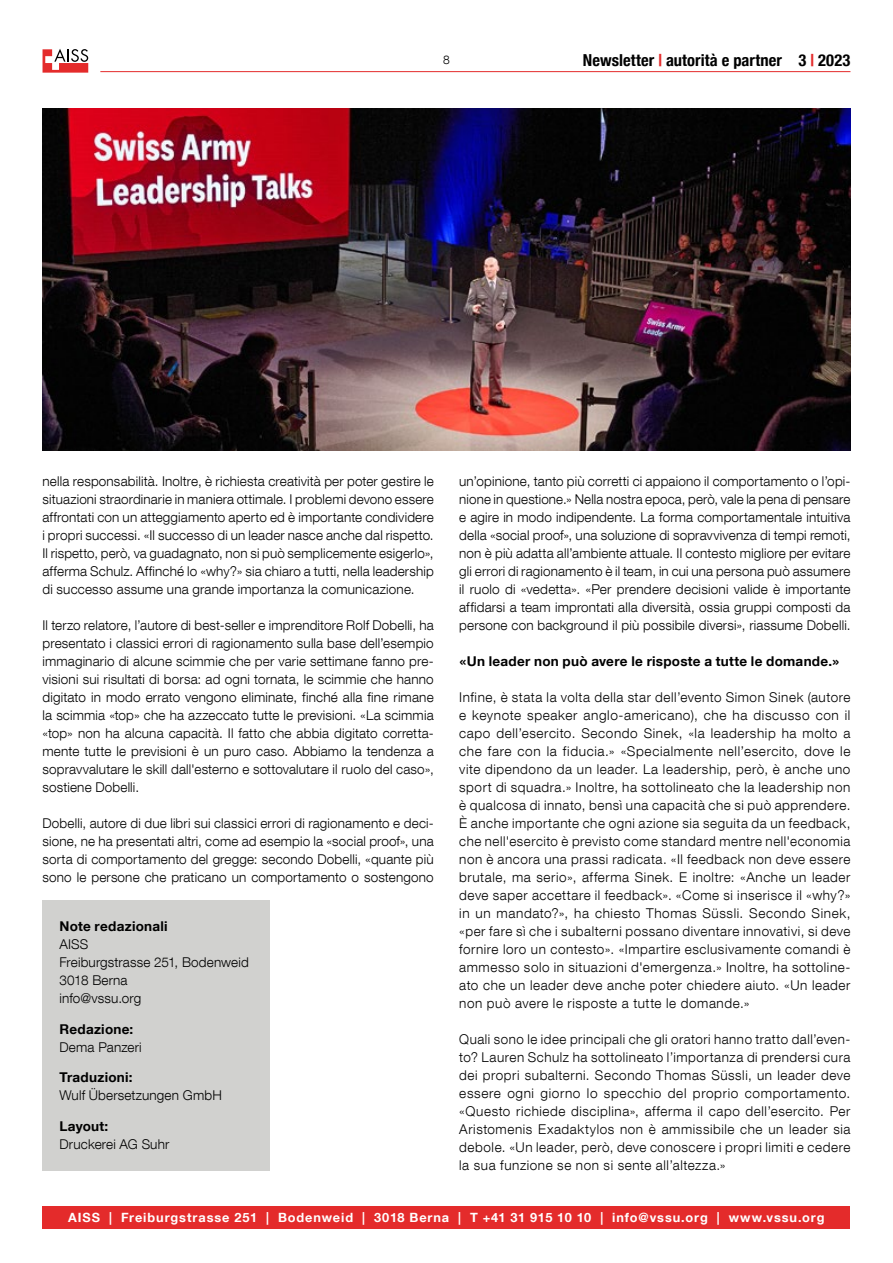
<style>
.page{position:relative;width:893px;height:1263px;background:#fff}
.page>*{position:absolute;margin:0;border:0;box-sizing:border-box;transform-origin:0 0}
.t1{font:700 condensed 16.5px "Helvetica Neue";letter-spacing:.005em;color:#000}
.Grundtext_D{font:300 13.5px/18px "Helvetica Neue LT Com";letter-spacing:.01em;color:#000;text-align:justify}
.Grundtext_D-2{font:700 13.5px "Helvetica Neue LT Com";letter-spacing:.02em;color:#000}
.Untertitel{font:700 13.5px "Helvetica Neue LT Com";letter-spacing:.02em;color:#000}
.t2{font:700 12.75px "Helvetica Neue LT Com";letter-spacing:.07em;color:#fff}
.t3{font:300 12px "Helvetica Neue LT Com";color:#000}
.s1{color:#e42b2b}
.s2{font-family:"Familiar Pro"}
</style>
<div class="page">
<div style="left:43px;top:1206px;width:807px;height:23px;background:#e42b2b"></div>
<svg style="left:43px;top:49px;width:45px;height:23px"></svg>
<hr style="left:100px;top:71px;width:750px;height:1px;background:#e42b2b">
<div style="left:43px;top:900px;width:227px;height:270px;background:#d1d1cf"></div>
<img style="left:43px;top:109px;width:807px;height:341px">
<p class="t3" style="left:443px;top:52px;width:8px">8</p>
<p class="t1" style="left:583px;top:46px;width:269px">Newsletter <span class="s1">|</span> autorità e partner 3 <span class="s1">|</span> 2023</p>
<p class="Grundtext_D" style="left:43px;top:472px;width:393px">nella responsabilità. Inoltre, è richiesta creatività per poter gestire le situazioni straordinarie in maniera ottimale. I problemi devono essere affrontati con un atteggiamento aperto ed è importante condividere i propri successi. «Il successo di un leader nasce anche dal rispetto.<br>Il rispetto, però, va guadagnato, non si può semplicemente esigerlo», afferma Schulz. Affinché lo «why?» sia chiaro a tutti, nella leadership di successo assume una grande importanza la comunicazione.</p>
<p class="Grundtext_D" style="left:43px;top:616px;width:393px">Il terzo relatore, l’autore di best-seller e imprenditore Rolf Dobelli, ha presentato i classici errori di ragionamento sulla base dell’esempio immaginario di alcune scimmie che per varie settimane fanno pre&shy;visioni sui risultati di borsa: ad ogni tornata, le scimmie che hanno digitato in modo errato vengono eliminate, finché alla fine rimane la scimmia «top» che ha azzeccato tutte le previsioni. «La scimmia «top» non ha alcuna capacità. Il fatto che abbia digitato corretta&shy;mente tutte le previsioni è un puro caso. Abbiamo la tendenza a sopravvalutare le skill dall'esterno e sottovalutare il ruolo del caso», sostiene Dobelli.</p>
<p class="Grundtext_D" style="left:43px;top:814px;width:393px">Dobelli, autore di due libri sui classici errori di ragionamento e deci&shy;sione, ne ha presentati altri, come ad esempio la «social proof», una sorta di comportamento del gregge: secondo Dobelli, «quante più sono le persone che praticano un comportamento o sostengono</p>
<p class="Untertitel" style="left:60px;top:917px;width:110px">Note redazionali</p>
<p class="Grundtext_D" style="left:60px;top:935px;width:191px;text-align:left">AISS<br>Freiburgstrasse 251, Bodenweid<br>3018 Berna<br>info@vssu.org</p>
<p class="Untertitel" style="left:60px;top:1020px;width:75px">Redazione:</p>
<p class="Grundtext_D" style="left:60px;top:1037px;width:84px">Dema Panzeri</p>
<p class="Untertitel" style="left:60px;top:1069px;width:75px">Traduzioni:</p>
<p class="Grundtext_D" style="left:60px;top:1086px;width:164px">Wulf Übersetzungen GmbH</p>
<p class="Untertitel" style="left:60px;top:1118px;width:50px">Layout:</p>
<p class="Grundtext_D" style="left:60px;top:1135px;width:111px">Druckerei AG Suhr</p>
<p class="Grundtext_D" style="left:459px;top:472px;width:393px">un’opinione, tanto più corretti ci appaiono il comportamento o l’opi&shy;nione in questione.» Nella nostra epoca, però, vale la pena di pensare e agire in modo indipendente. La forma comportamentale intuitiva della «social proof», una soluzione di sopravvivenza di tempi remoti, non è più adatta all’ambiente attuale. Il contesto migliore per evitare gli errori di ragionamento è il team, in cui una persona può assumere il ruolo di «vedetta». «Per prendere decisioni valide è importante affidarsi a team improntati alla diversità, ossia gruppi composti da persone con background il più possibile diversi», riassume Dobelli.</p>
<p class="Grundtext_D-2" style="left:459px;top:653px;width:382px"><span class="s2">«</span>Un leader non può avere le risposte a tutte le domande.<span class="s2">»</span></p>
<p class="Grundtext_D" style="left:459px;top:688px;width:393px">Infine, è stata la volta della star dell’evento Simon Sinek (autore e keynote speaker anglo-americano), che ha discusso con il capo dell’esercito. Secondo Sinek, «la leadership ha molto a che fare con la fiducia.» «Specialmente nell’esercito, dove le vite dipendono da un leader. La leadership, però, è anche uno sport di squadra.» Inoltre, ha sottolineato che la leadership non è qualcosa di innato, bensì una capacità che si può apprendere.<br>È anche importante che ogni azione sia seguita da un feedback, che nell'esercito è previsto come standard mentre nell'economia non è ancora una prassi radicata. «Il feedback non deve essere brutale, ma serio», afferma Sinek. E inoltre: «Anche un leader deve saper accettare il feedback». «Come si inserisce il «why?» in un mandato?», ha chiesto Thomas Süssli. Secondo Sinek, «per fare sì che i subalterni possano diventare innovativi, si deve fornire loro un contesto». «Impartire esclusivamente comandi è ammesso solo in situazioni d'emergenza.» Inoltre, ha sottoline&shy;ato che un leader deve anche poter chiedere aiuto. «Un leader non può avere le risposte a tutte le domande.»</p>
<p class="Grundtext_D" style="left:459px;top:1030px;width:393px">Quali sono le idee principali che gli oratori hanno tratto dall’even&shy;to? Lauren Schulz ha sottolineato l’importanza di prendersi cura dei propri subalterni. Secondo Thomas Süssli, un leader deve essere ogni giorno lo specchio del proprio comportamento. «Questo richiede disciplina», afferma il capo dell’esercito. Per Aristomenis Exadaktylos non è ammissibile che un leader sia debole. «Un leader, però, deve conoscere i propri limiti e cedere la sua funzione se non si sente all’altezza.»</p>
<p class="t2" style="left:68px;top:1209px;width:758px">AISS | Freiburgstrasse 251 | Bodenweid | 3018 Berna | T +41 31 915 10 10 | info@vssu.org | www.vssu.org</p>
</div>
